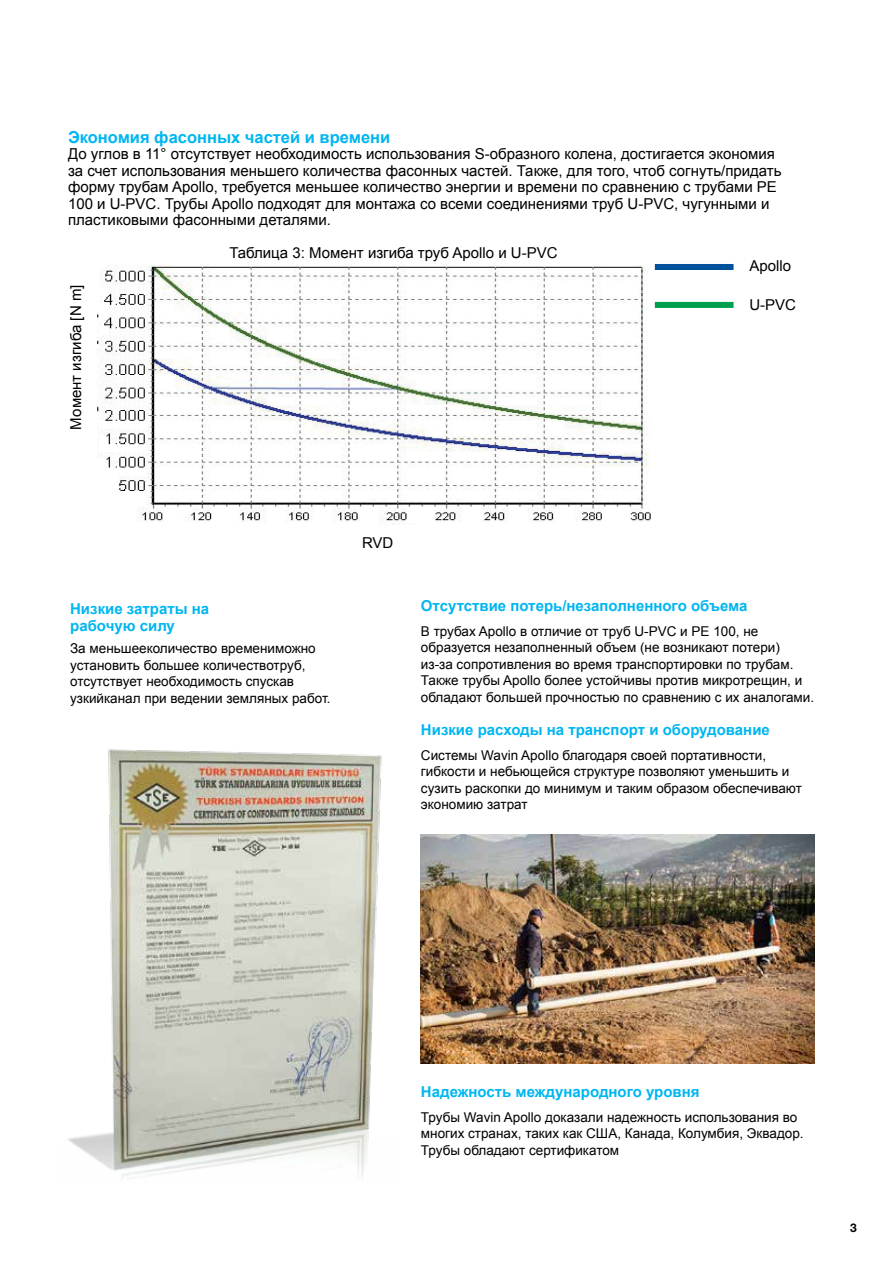
<style>
.page{position:relative;width:893px;height:1263px;background:#fff}
.page>*{position:absolute;margin:0;border:0;box-sizing:border-box;transform-origin:0 0}
.t1{font:700 16.5px "Arial";color:#00b6f1}
.t2{font:15px/16.5px "Arial";color:#000}
.t3{font:700 15px/16.5px "Arial";color:#00b6f1}
.t4{font:13.5px/16.5px "Arial";color:#000}
.t5{font:700 12px "Helvetica Neue LT Pro";color:#000}
</style>
<div class="page">
<img style="left:68px;top:749px;width:314px;height:430px">
<img style="left:421px;top:835px;width:393px;height:228px">
<img style="left:98px;top:265px;width:553px;height:260px">
<div style="left:655px;top:264px;width:78px;height:6px;background:#00529c"></div>
<div style="left:655px;top:302px;width:78px;height:6px;background:#009e4d"></div>
<p class="t1" style="left:68px;top:126px;width:324px">Экономия фасонных частей и времени</p>
<p class="t2" style="left:68px;top:146px;width:715px">До углов в 11° отсутствует необходимость использования S-образного колена, достигается экономия за счет использования меньшего количества фасонных частей. Также, для того, чтоб согнуть/придать форму трубам Apollo, требуется меньшее количество энергии и времени по сравнению с трубами PE 100 и U-PVC. Трубы Apollo подходят для монтажа со всеми соединениями труб U-PVC, чугунными и пластиковыми фасонными деталями.</p>
<p class="t2" style="left:68px;top:429px;width:146px;rotate:-90deg">Момент изгиба [N m]</p>
<p class="t2" style="left:229px;top:245px;width:330px">Таблица 3: Момент изгиба труб Apollo и U-PVC</p>
<p class="t2" style="left:362px;top:535px;width:33px">RVD</p>
<p class="t2" style="left:749px;top:258px;width:43px">Apollo</p>
<p class="t2" style="left:749px;top:297px;width:48px">U-PVC</p>
<p class="t3" style="left:70px;top:601px;width:140px">Низкие затраты на рабочую силу</p>
<p class="t4" style="left:70px;top:640px;width:262px">За меньшееколичество времениможно установить большее количествотруб, отсутствует необходимость спускав узкийканал при ведении земляных работ.</p>
<p class="t3" style="left:421px;top:598px;width:328px">Отсутствие потерь/незаполненного объема</p>
<p class="t4" style="left:421px;top:623px;width:395px">В трубах Apollo в отличие от труб U-PVC и PE 100, не образуется незаполненный объем (не возникают потери) из-за сопротивления во время транспортировки по трубам.<br>Также трубы Apollo более устойчивы против микротрещин, и обладают большей прочностью по сравнению с их аналогами.</p>
<p class="t3" style="left:421px;top:722px;width:350px">Низкие расходы на транспорт и оборудование</p>
<p class="t4" style="left:421px;top:747px;width:382px">Системы Wavin Apollo благодаря своей портативности, гибкости и небьющейся структуре позволяют уменьшить и сузить раскопки до минимум и таким образом обеспечивают экономию затрат</p>
<p class="t3" style="left:421px;top:1084px;width:280px">Надежность международного уровня</p>
<p class="t4" style="left:421px;top:1109px;width:384px">Трубы Wavin Apollo доказали надежность использования во многих странах, таких как США, Канада, Колумбия, Эквадор.<br>Трубы обладают сертификатом</p>
<p class="t5" style="left:850px;top:1220px;width:8px">3</p>
</div>
